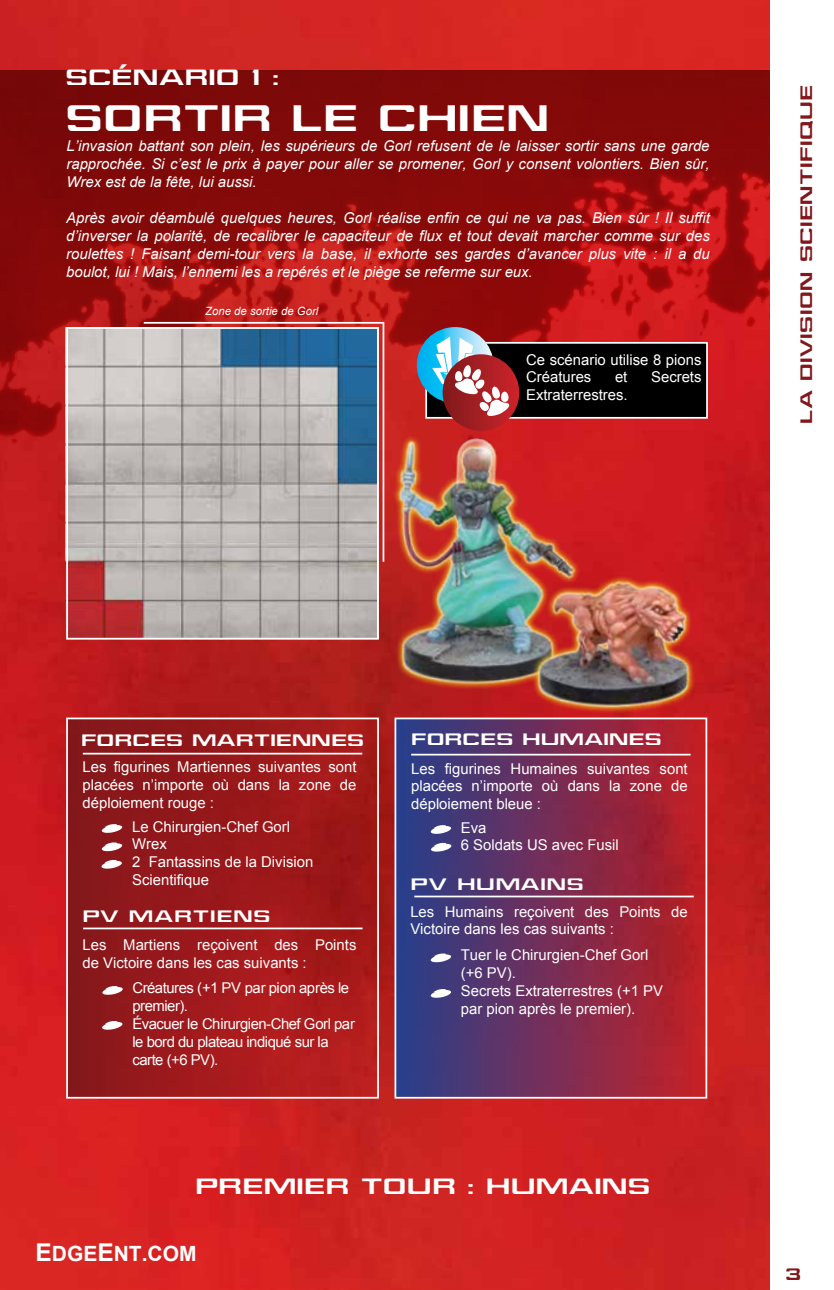
<style>
.page{position:relative;width:834px;height:1290px;background:#fff}
.page>*{position:absolute;margin:0;border:0;box-sizing:border-box;transform-origin:0 0}
.t1{font:35px "Jefferies Extended";color:#fff}
.t2{font:21px "Jefferies Extended";color:#fff}
.t3{font:700 21px "Arial";color:#fff}
.t4{font:15.75px "Jefferies Extended";color:#fff}
.t5{font:15.75px "Jefferies Extended";letter-spacing:.025em;color:#81181b}
.t6{font:15.75px "Jefferies Extended";letter-spacing:.045em;color:#fff}
.t7{font:14.88px/17.8px "Arial";color:#fff}
.t8{font:italic 14.88px/17.8px "Arial";color:#fff;text-align:justify}
.t9{font:14.88px/17.8px "Arial";letter-spacing:-.035em;color:#fff}
.t10{font:italic 11.38px "Arial";color:#fff}
.s1{font-size:24.5px}
</style>
<div class="page">
<img style="left:0;top:0;width:770px;height:70px">
<img style="left:0;top:70px;width:770px;height:1220px">
<img style="left:69px;top:330px;width:307px;height:307px">
<div style="left:66px;top:327px;width:313px;height:313px;border:2px solid #fff"></div>
<svg style="left:69px;top:720px;width:307px;height:375px;background:#9b191b"></svg>
<hr style="left:83px;top:753px;width:279px;height:1px;background:#fff">
<hr style="left:83px;top:927px;width:279px;height:2px;background:#fff">
<svg style="left:102px;top:824px;width:20px;height:9px"></svg>
<svg style="left:102px;top:842px;width:20px;height:10px"></svg>
<svg style="left:101px;top:860px;width:21px;height:9px"></svg>
<svg style="left:102px;top:986px;width:21px;height:9px"></svg>
<svg style="left:102px;top:1021px;width:21px;height:9px"></svg>
<div style="left:66px;top:717px;width:313px;height:381px;border:2px solid #fff"></div>
<div style="left:395px;top:718px;width:311px;height:380px;background:linear-gradient(to right,#263f8d,#c21d20)"></div>
<hr style="left:411px;top:754px;width:279px;height:1px;background:#fff">
<hr style="left:414px;top:895px;width:279px;height:2px;background:#fff">
<svg style="left:430px;top:825px;width:21px;height:9px"></svg>
<svg style="left:430px;top:843px;width:21px;height:9px"></svg>
<svg style="left:430px;top:989px;width:21px;height:9px"></svg>
<svg style="left:430px;top:953px;width:21px;height:10px"></svg>
<div style="left:394px;top:717px;width:313px;height:381px;border:2px solid #fff"></div>
<div style="left:426px;top:343px;width:281px;height:75px;background:#000"></div>
<div style="left:425px;top:342px;width:282px;height:77px;border:2px solid #fff"></div>
<svg style="left:417px;top:327px;width:76px;height:76px"></svg>
<div style="left:442px;top:354px;width:77px;height:77px;background:#c82228;border-radius:38px"></div>
<svg style="left:432px;top:337px;width:79px;height:63px"></svg>
<img style="left:350px;top:400px;width:275px;height:322px">
<img style="left:489px;top:556px;width:272px;height:167px">
<hr style="left:144px;top:322px;width:239px;height:2px;background:#fff">
<hr style="left:382px;top:322px;width:2px;height:240px;background:#fff">
<h2 class="t2" style="left:65px;top:63px;width:215px">SCÉNARIO 1 :</h2>
<h1 class="t1" style="left:65px;top:94px;width:485px">SORTIR LE CHIEN</h1>
<p class="t8" style="left:66px;top:137px;width:644px">L’invasion battant son plein, les supérieurs de Gorl refusent de le laisser sortir sans une garde rapprochée. Si c’est le prix à payer pour aller se promener, Gorl y consent volontiers. Bien sûr, Wrex est de la fête, lui aussi.</p>
<p class="t8" style="left:66px;top:209px;width:645px">Après avoir déambulé quelques heures, Gorl réalise enfin ce qui ne va pas. Bien sûr ! Il suffit d’inverser la polarité, de recalibrer le capaciteur de flux et tout devait marcher comme sur des roulettes ! Faisant demi-tour vers la base, il exhorte ses gardes d’avancer plus vite : il a du boulot, lui ! Mais, l’ennemi les a repérés et le piège se referme sur eux.</p>
<p class="t10" style="left:205px;top:304px;width:115px">Zone de sortie de Gorl</p>
<p class="t7" style="left:526px;top:351px;width:177px">Ce scénario utilise 8 pions<br>Créatures</p>
<p class="t7" style="left:615px;top:368px;width:14px">et</p>
<p class="t7" style="left:651px;top:368px;width:52px">Secrets</p>
<p class="t7" style="left:526px;top:386px;width:103px">Extraterrestres.</p>
<p class="t5" style="left:795px;top:424px;width:340px;rotate:-90deg">LA DIVISION SCIENTIFIQUE</p>
<p class="t4" style="left:81px;top:729px;width:285px">FORCES MARTIENNES</p>
<p class="t7" style="left:82px;top:758px;width:275px;text-align:justify">Les figurines Martiennes suivantes sont placées n’importe où dans la zone de déploiement rouge :</p>
<p class="t7" style="left:132px;top:817px;width:183px">Le Chirurgien-Chef Gorl<br>Wrex<br>2 Fantassins de la Division<br>Scientifique</p>
<p class="t6" style="left:82px;top:905px;width:189px">PV MARTIENS</p>
<p class="t7" style="left:82px;top:936px;width:275px">Les Martiens reçoivent des Points de Victoire dans les cas suivants :</p>
<p class="t9" style="left:132px;top:979px;width:224px">Créatures (+1 PV par pion après le premier).<br>Évacuer le Chirurgien-Chef Gorl par le bord du plateau indiqué sur la carte (+6 PV).</p>
<p class="t4" style="left:411px;top:728px;width:252px">FORCES HUMAINES</p>
<p class="t7" style="left:411px;top:760px;width:278px;text-align:justify">Les figurines Humaines suivantes sont placées n’importe où dans la zone de déploiement bleue :</p>
<p class="t7" style="left:460px;top:818px;width:159px">Eva<br>6 Soldats US avec Fusil</p>
<p class="t6" style="left:410px;top:873px;width:175px">PV HUMAINS</p>
<p class="t7" style="left:410px;top:902px;width:279px">Les Humains reçoivent des Points de<br>Victoire dans les cas suivants :</p>
<p class="t7" style="left:460px;top:946px;width:204px">Tuer le Chirurgien-Chef Gorl (+6 PV).<br>Secrets Extraterrestres (+1 PV par pion après le premier).</p>
<h2 class="t2" style="left:195px;top:1172px;width:457px">PREMIER TOUR : HUMAINS</h2>
<h2 class="t3" style="left:36px;top:1240px;width:163px"><span class="s1">E</span>DGE<span class="s1">E</span>NT.COM</h2>
<p class="t5" style="left:784px;top:1263px;width:18px">3</p>
</div>
